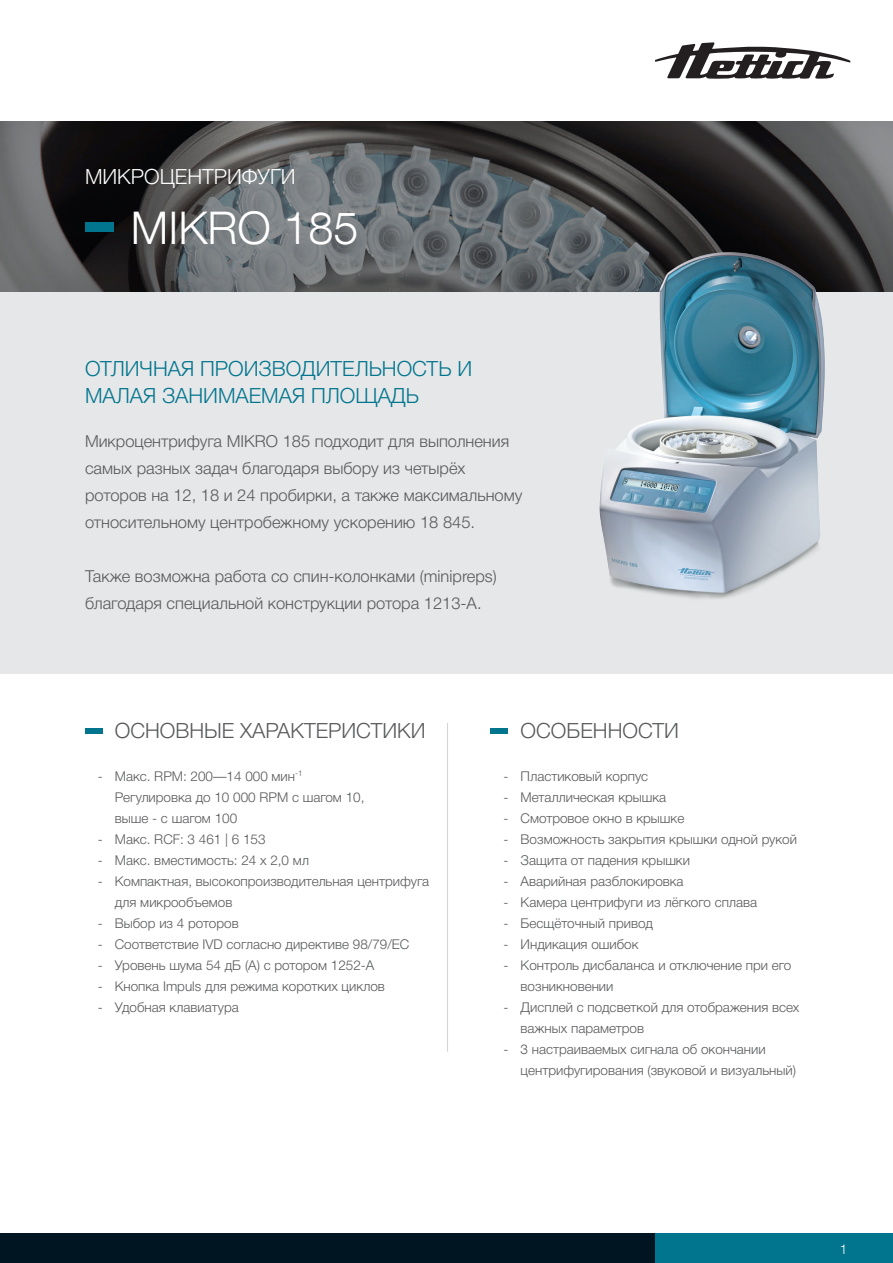
<style>
.page{position:relative;width:893px;height:1263px;background:#fff}
.page>*{position:absolute;margin:0;border:0;box-sizing:border-box;transform-origin:0 0}
.Headline{font:300 45px "Helvetica Neue LT Com";color:#fff}
.Content{font:300 21px/27px "Helvetica Neue Cyr";color:#00758d}
.Subhead{font:300 21px "Helvetica Neue Cyr";color:#57585a}
.Headline-2{font:300 21px "Helvetica Neue Cyr";color:#fff}
.Content-2{font:300 16.5px/27px "Helvetica Neue Cyr";color:#57585a}
.t1{font:300 13.5px/21px "Helvetica Neue Cyr";color:#57585a}
.t2{font:300 13.5px "Helvetica Neue LT Com";color:#fff}
.s1{font-family:"Helvetica Neue LT Com"}
</style>
<div class="page">
<div style="left:655px;top:1233px;width:238px;height:30px;background:#00758d"></div>
<div style="left:0;top:1233px;width:655px;height:30px;background:#001522"></div>
<svg style="left:655px;top:42px;width:195px;height:37px"></svg>
<div style="left:0;top:291px;width:893px;height:383px;background:#e6e7e9"></div>
<div style="left:0;top:119px;width:893px;height:173px;background:#d1d2d4;opacity:.75"></div>
<div style="left:85px;top:223px;width:28px;height:9px;background:#00758d"></div>
<div style="left:85px;top:728px;width:17px;height:5px;background:#00758d"></div>
<div style="left:491px;top:728px;width:17px;height:5px;background:#00758d"></div>
<hr style="left:447px;top:723px;width:1px;height:329px;background:#d1d2d4">
<img style="left:553px;top:237px;width:294px;height:362px">
<p class="Headline-2" style="left:85px;top:165px;width:212px">МИКРОЦЕНТРИФУГИ</p>
<p class="Headline" style="left:131px;top:200px;width:229px">MIKRO 185</p>
<p class="Content" style="left:85px;top:356px;width:389px">ОТЛИЧНАЯ ПРОИЗВОДИТЕЛЬНОСТЬ И<br>МАЛАЯ ЗАНИМАЕМАЯ ПЛОЩАДЬ</p>
<p class="Content-2" style="left:85px;top:428px;width:439px">Микроцентрифуга MIKRO 185 подходит для выполнения самых разных задач благодаря выбору из четырёх роторов на 12, 18 и 24 пробирки, а также максимальному относительному центробежному ускорению 18 845.</p>
<p class="Content-2" style="left:85px;top:563px;width:413px">Также возможна работа со спин-колонками (minipreps) благодаря специальной конструкции ротора 1213-А.</p>
<p class="Subhead" style="left:115px;top:719px;width:312px"><span class="s1">O</span>СНОВНЫЕ ХАРАКТЕРИСТИКИ</p>
<p class="t1" style="left:115px;top:765px;width:251px;text-indent:-17px">- Макс. RPM: 200—14 000 мин<sup>-1<br></sup>Регулировка до 10 000 RPM с шагом 10, выше - с шагом 100</p>
<p class="t1" style="left:98px;top:828px;width:169px">- Макс. RCF: 3 461 | 6 153</p>
<p class="t1" style="left:98px;top:849px;width:213px">- Макс. вместимость: 24 х 2,0 мл</p>
<p class="t1" style="left:115px;top:870px;width:316px;text-indent:-17px">- Компактная, высокопроизводительная центрифуга для микрообъемов</p>
<p class="t1" style="left:98px;top:912px;width:142px">- Выбор из 4 роторов</p>
<p class="t1" style="left:98px;top:933px;width:313px">- Соответствие IVD согласно директиве 98/79/EC</p>
<p class="t1" style="left:98px;top:954px;width:278px">- Уровень шума 54 дБ (A) с ротором 1252-A</p>
<p class="t1" style="left:98px;top:975px;width:289px">- Кнопка Impuls для режима коротких циклов</p>
<p class="t1" style="left:98px;top:996px;width:143px">- Удобная клавиатура</p>
<p class="Subhead" style="left:521px;top:719px;width:160px">ОСОБЕННОСТИ</p>
<p class="t1" style="left:504px;top:765px;width:146px">- Пластиковый корпус</p>
<p class="t1" style="left:504px;top:786px;width:164px">- Металлическая крышка</p>
<p class="t1" style="left:504px;top:807px;width:182px">- Смотровое окно в крышке</p>
<p class="t1" style="left:504px;top:828px;width:295px">- Возможность закрытия крышки одной рукой</p>
<p class="t1" style="left:504px;top:849px;width:188px">- Защита от падения крышки</p>
<p class="t1" style="left:504px;top:870px;width:182px">- Аварийная разблокировка</p>
<p class="t1" style="left:504px;top:891px;width:255px">- Камера центрифуги из лёгкого сплава</p>
<p class="t1" style="left:504px;top:912px;width:151px">- Бесщёточный привод</p>
<p class="t1" style="left:504px;top:933px;width:136px">- Индикация ошибок</p>
<p class="t1" style="left:521px;top:954px;width:272px;text-indent:-17px">- Контроль дисбаланса и отключение при его возникновении</p>
<p class="t1" style="left:521px;top:996px;width:280px;text-indent:-17px">- Дисплей с подсветкой для отображения всех важных параметров</p>
<p class="t1" style="left:521px;top:1038px;width:277px;text-indent:-17px">- <span class="s1">3</span> настраиваемых сигнала об окончании центрифугирования (звуковой и визуальный)</p>
<p class="t2" style="left:840px;top:1240px;width:9px">1</p>
</div>
